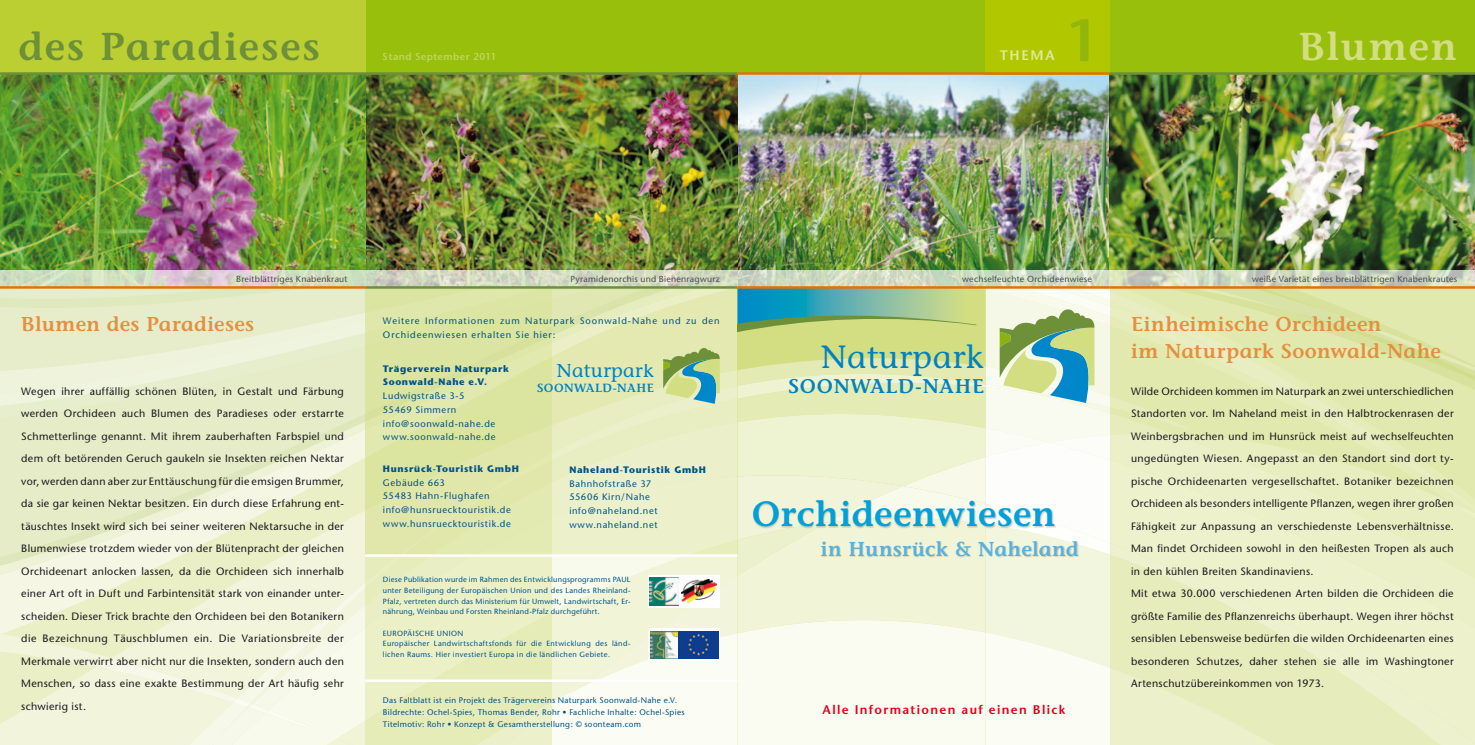
<style>
.page{position:relative;width:1475px;height:745px;background:#fff}
.page>*{position:absolute;margin:0;border:0;box-sizing:border-box;transform-origin:0 0}
.t1{font:600 58.75px "Stone Sans";color:#8cb20f}
.t2{font:600 38.75px "Stone Informal";letter-spacing:.055em;color:#6d9038}
.t3{font:600 38.75px "Stone Informal";letter-spacing:.035em;color:#d3de82}
.t4{font:600 35px "Stone Informal";letter-spacing:.015em;color:#00a0d9}
.t5{font:32.12px "Stone Informal";letter-spacing:.02em;color:#0082c2}
.t6{font:600 20px/27.5px "Stone Informal";letter-spacing:.02em;color:#e58f40}
.t7{font:600 20px "Stone Informal";letter-spacing:.015em;color:#56b2e0}
.t8{font:600 19.75px "Stone Informal";letter-spacing:.04em;color:#0082c2}
.t9{font:19.12px "Stone Informal";letter-spacing:.02em;color:#0082c2}
.t10{font:600 13.75px "Stone Sans";letter-spacing:.125em;color:#fff}
.t11{font:600 12.5px "Stone Sans";letter-spacing:.11em;color:#e2001a}
.t12{font:600 11.88px "Stone Informal";letter-spacing:.04em;color:#0082c2}
.t13{font:10.62px/22.5px "Stone Sans";letter-spacing:.03em;color:#1a171c}
.t14{font:600 10px "Stone Sans";letter-spacing:.04em;color:#dbe49a}
.t15{font:9.38px/13.8px "Stone Sans";letter-spacing:.065em;color:#005387}
.t16{font:9.38px/13.8px "Stone Sans";letter-spacing:.095em;color:#005387}
.t17{font:700 9.38px/13.8px "Stone Sans";letter-spacing:.07em;color:#005387}
.t18{font:8.75px "Stone Sans";letter-spacing:.025em;color:#4c4c4e}
.t19{font:8.12px/12.1px "Stone Sans";letter-spacing:.04em;color:#005387}
.t20{font:7.5px/10.6px "Stone Sans";letter-spacing:.05em;color:#005387;text-align:justify}
</style>
<div class="page">
<img style="left:0;top:0;width:1474px;height:744px">
<h2 class="t2" style="left:19px;top:24px;width:302px">des Paradieses</h2>
<p class="t14" style="left:383px;top:51px;width:115px">Stand September 2011</p>
<p class="t10" style="left:999px;top:47px;width:56px">Thema</p>
<h1 class="t1" style="left:1065px;top:5px;width:35px">1</h1>
<h2 class="t3" style="left:1298px;top:24px;width:160px">Blumen</h2>
<p class="t18" style="left:236px;top:273px;width:113px">Breitblättriges Knabenkraut</p>
<p class="t18" style="left:570px;top:273px;width:151px">Pyramidenorchis und Bienenragwurz</p>
<p class="t18" style="left:962px;top:273px;width:131px">wechselfeuchte Orchideenwiese</p>
<p class="t18" style="left:1251px;top:273px;width:206px">weiße Varietät eines breitblättrigen Knabenkrautes</p>
<h3 class="t6" style="left:21px;top:310px;width:234px">Blumen des Paradieses</h3>
<p class="t13" style="left:21px;top:379px;width:324px;text-align:justify">Wegen ihrer auffällig schönen Blüten, in Gestalt und Färbung werden Orchideen auch Blumen des Paradieses oder erstarrte Schmetterlinge genannt. Mit ihrem zauberhaften Farbspiel und dem oft betörenden Geruch gaukeln sie Insekten reichen Nektar vor, werden dann aber zur Enttäuschung für die emsigen Brummer, da sie gar keinen Nektar besitzen. Ein durch diese Erfahrung ent&shy;täuschtes Insekt wird sich bei seiner weiteren Nektarsuche in der Blumenwiese trotzdem wieder von der Blütenpracht der gleichen Orchideenart anlocken lassen, da die Orchideen sich innerhalb einer Art oft in Duft und Farbintensität stark von einander unter&shy;scheiden. Dieser Trick brachte den Orchideen bei den Botanikern die Bezeichnung Täuschblumen ein. Die Variationsbreite der Merkmale verwirrt aber nicht nur die Insekten, sondern auch den Menschen, so dass eine exakte Bestimmung der Art häufig sehr schwierig ist.</p>
<p class="t16" style="left:383px;top:313px;width:338px">Weitere Informationen zum Naturpark Soonwald-Nahe und zu den<br>Orchideenwiesen erhalten Sie hier:</p>
<p class="t17" style="left:383px;top:361px;width:128px">Trägerverein Naturpark<br>Soonwald-Nahe e.V.</p>
<p class="t15" style="left:383px;top:388px;width:114px">Ludwigstraße 3-5<br>55469 Simmern info@soonwald-nahe.de www.soonwald-nahe.de</p>
<p class="t17" style="left:383px;top:461px;width:137px">Hunsrück-Touristik GmbH</p>
<p class="t15" style="left:383px;top:475px;width:129px">Gebäude 663<br>55483 Hahn-Flughafen info@hunsruecktouristik.de www.hunsruecktouristik.de</p>
<h3 class="t9" style="left:556px;top:358px;width:99px">Naturpark</h3>
<p class="t12" style="left:537px;top:380px;width:118px">SOONWALD-NAHE</p>
<p class="t17" style="left:569px;top:462px;width:138px">Naheland-Touristik GmbH</p>
<p class="t15" style="left:569px;top:476px;width:90px">Bahnhofstraße 37<br>55606 Kirn/Nahe info@naheland.net www.naheland.net</p>
<p class="t20" style="left:383px;top:574px;width:249px">Diese Publikation wurde im Rahmen des Entwicklungsprogramms PAUL unter Beteiligung der Europäischen Union und des Landes Rheinland-Pfalz, vertreten durch das Ministerium für Umwelt, Landwirtschaft, Er&shy;nährung, Weinbau und Forsten Rheinland-Pfalz durchgeführt.</p>
<p class="t20" style="left:383px;top:627px;width:249px;text-align:left">EUROPÄISCHE UNION<br>Europäischer Landwirtschaftsfonds für die Entwicklung des länd&shy;lichen Raums. Hier investiert Europa in die ländlichen Gebiete.</p>
<p class="t19" style="left:383px;top:693px;width:303px">Das Faltblatt ist ein Projekt des Trägervereins Naturpark Soonwald-Nahe e.V.<br>Bildrechte: Ochel-Spies, Thomas Bender, Rohr • Fachliche Inhalte: Ochel-Spies<br>Titelmotiv: Rohr • Konzept &amp; Gesamtherstellung: © soonteam.com</p>
<h3 class="t5" style="left:820px;top:337px;width:164px">Naturpark</h3>
<h3 class="t8" style="left:788px;top:374px;width:197px">SOONWALD-NAHE</h3>
<h3 class="t4" style="left:751px;top:493px;width:305px">Orchideenwiesen</h3>
<h3 class="t7" style="left:820px;top:536px;width:259px">in Hunsrück &amp; Naheland</h3>
<p class="t11" style="left:822px;top:701px;width:244px">Alle Informationen auf einen Blick</p>
<h3 class="t6" style="left:1130px;top:310px;width:311px">Einheimische Orchideen<br>im Naturpark Soonwald-Nahe</h3>
<p class="t13" style="left:1130px;top:379px;width:324px">Wilde Orchideen kommen im Naturpark an zwei unterschiedlichen Standorten vor. Im Naheland meist in den Halbtrockenrasen der Weinbergsbrachen und im Hunsrück meist auf wechselfeuchten ungedüngten Wiesen. Angepasst an den Standort sind dort ty&shy;pische Orchideenarten vergesellschaftet. Botaniker bezeichnen Orchideen als besonders intelligente Pflanzen, wegen ihrer großen Fähigkeit zur Anpassung an verschiedenste Lebensverhältnisse.<br>Man findet Orchideen sowohl in den heißesten Tropen als auch in den kühlen Breiten Skandinaviens.<br>Mit etwa 30.000 verschiedenen Arten bilden die Orchideen die größte Familie des Pflanzenreichs überhaupt. Wegen ihrer höchst sensiblen Lebensweise bedürfen die wilden Orchideenarten eines besonderen Schutzes, daher stehen sie alle im Washingtoner Artenschutzübereinkommen von 1973.</p>
</div>
